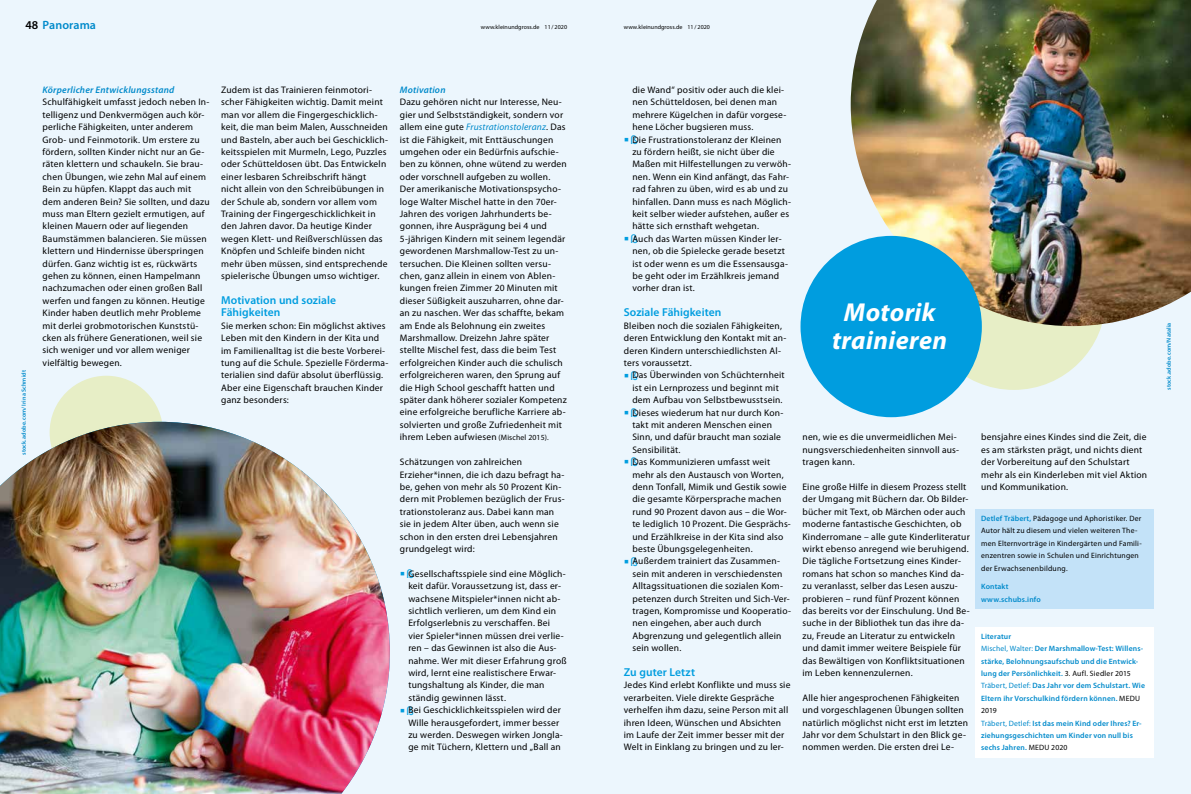
<style>
.page{position:relative;width:1191px;height:794px;background:#fff}
.page>*{position:absolute;margin:0;border:0;box-sizing:border-box;transform-origin:0 0}
.t1{font:italic 700 26px/28px "Myriad Pro";letter-spacing:.015em;color:#fff;text-align:center}
.t2{font:600 12px "Myriad Pro";letter-spacing:.005em;color:#008acb}
.t3{font:600 11.5px/12.4px "Myriad Pro";letter-spacing:.005em;color:#009ddf}
.t4{font:9.5px/12.4px "Myriad Pro";letter-spacing:.025em;color:#000}
.t5{font:italic 600 9.5px "Myriad Pro";letter-spacing:.025em;color:#008acb}
.t6{font:600 7.7px/12.4px "Myriad Pro";letter-spacing:.02em;color:#008acb}
.t7{font:7.7px/12.4px "Myriad Pro";letter-spacing:.03em;color:#000}
.t8{font:6px "Myriad Pro";letter-spacing:.01em;color:#000}
.t9{font:600 6px "Myriad Pro";letter-spacing:.02em;color:#008acb}
.s1{color:#000}
.s2{font-style:italic;color:#008acb}
.s3{font-size:7.8px}
.s4{font-weight:600;color:#008acb}
.s5{font-weight:400}
.s6{font-weight:400;color:#000}
</style>
<div class="page">
<div style="left:0;top:0;width:595px;height:794px;background:#ecf6fd"></div>
<div style="left:595px;top:0;width:596px;height:794px;background:#ecf6fd"></div>
<div style="left:921px;top:206px;width:185px;height:184px;background:#e7eec6;border-radius:50%"></div>
<div style="left:50px;top:376px;width:113px;height:113px;background:#e7eec6;border-radius:50%"></div>
<div style="left:975px;top:509px;width:179px;height:69px;background:#c3e2f8"></div>
<div style="left:975px;top:578px;width:179px;height:31px;background:#c3e2f8"></div>
<div style="left:975px;top:627px;width:179px;height:19px;background:#fff"></div>
<div style="left:975px;top:640px;width:179px;height:43px;background:#fff"></div>
<div style="left:975px;top:677px;width:179px;height:44px;background:#fff"></div>
<div style="left:975px;top:714px;width:179px;height:44px;background:#fff"></div>
<img style="left:850px;top:0;width:341px;height:326px">
<img style="left:0;top:422px;width:390px;height:372px">
<div style="left:800px;top:236px;width:181px;height:181px;background:#009ddf;border-radius:50%"></div>
<p class="t2" style="left:25px;top:18px;width:72px"><span class="s1">48</span> Panorama</p>
<p class="t8" style="left:481px;top:24px;width:88px">www.kleinundgross.de 11 / 2020</p>
<p class="t8" style="left:624px;top:24px;width:88px">www.kleinundgross.de 11 / 2020</p>
<p class="t9" style="left:20px;top:455px;width:86px;rotate:-90deg">stock.adobe.com/ Irina Schmidt</p>
<p class="t5" style="left:43px;top:85px;width:133px">Körperlicher Entwicklungsstand</p>
<p class="t4" style="left:43px;top:96px;width:169px">Schulfähigkeit umfasst jedoch neben In&shy;telligenz und Denkvermögen auch kör&shy;perliche Fähigkeiten, unter anderem Grob- und Feinmotorik. Um erstere zu fördern, sollten Kinder nicht nur an Ge&shy;räten klettern und schaukeln. Sie brau&shy;chen Übungen, wie zehn Mal auf einem Bein zu hüpfen. Klappt das auch mit dem anderen Bein? Sie sollten, und dazu muss man Eltern gezielt ermutigen, auf kleinen Mauern oder auf liegenden Baumstämmen balancieren. Sie müssen klettern und Hindernisse überspringen dürfen. Ganz wichtig ist es, rückwärts gehen zu können, einen Hampelmann nachzumachen oder einen großen Ball werfen und fangen zu können. Heutige Kinder haben deutlich mehr Probleme mit derlei grobmotorischen Kunststü&shy;cken als frühere Generationen, weil sie sich weniger und vor allem weniger vielfältig bewegen.</p>
<p class="t4" style="left:221px;top:84px;width:168px">Zudem ist das Trainieren feinmotori&shy;scher Fähigkeiten wichtig. Damit meint man vor allem die Fingergeschicklich&shy;keit, die man beim Malen, Ausschneiden und Basteln, aber auch bei Geschicklich&shy;keitsspielen mit Murmeln, Lego, Puzzles oder Schütteldosen übt. Das Entwickeln einer lesbaren Schreibschrift hängt nicht allein von den Schreibübungen in der Schule ab, sondern vor allem vom Training der Fingergeschicklichkeit in den Jahren davor. Da heutige Kinder wegen Klett- und Reißverschlüssen das Knöpfen und Schleife binden nicht mehr üben müssen, sind entsprechende spielerische Übungen umso wichtiger.</p>
<p class="t3" style="left:221px;top:294px;width:116px">Motivation und soziale<br>Fähigkeiten</p>
<p class="t4" style="left:221px;top:319px;width:169px">Sie merken schon: Ein möglichst aktives Leben mit den Kindern in der Kita und im Familienalltag ist die beste Vorberei&shy;tung auf die Schule. Spezielle Förderma&shy;terialien sind dafür absolut überflüssig.<br>Aber eine Eigenschaft brauchen Kinder ganz besonders:</p>
<p class="t5" style="left:400px;top:85px;width:47px">Motivation</p>
<p class="t4" style="left:400px;top:96px;width:168px">Dazu gehören nicht nur Interesse, Neu&shy;gier und Selbstständigkeit, sondern vor allem eine gute <span class="s2">Frustrationstoleranz</span>. Das ist die Fähigkeit, mit Enttäuschungen umgehen oder ein Bedürfnis aufschie&shy;ben zu können, ohne wütend zu werden oder vorschnell aufgeben zu wollen.<br>Der amerikanische Motivationspsycho&shy;loge Walter Mischel hatte in den 70er-Jahren des vorigen Jahrhunderts be&shy;gonnen, ihre Ausprägung bei 4 und 5-jährigen Kindern mit seinem legendär gewordenen Marshmallow-Test zu un&shy;tersuchen. Die Kleinen sollten versu&shy;chen, ganz allein in einem von Ablen&shy;kungen freien Zimmer 20 Minuten mit dieser Süßigkeit auszuharren, ohne dar&shy;an zu naschen. Wer das schaffte, bekam am Ende als Belohnung ein zweites Marshmallow. Dreizehn Jahre später stellte Mischel fest, dass die beim Test erfolgreichen Kinder auch die schulisch erfolgreicheren waren, den Sprung auf die High School geschafft hatten und später dank höherer sozialer Kompetenz eine erfolgreiche berufliche Karriere ab&shy;solvierten und große Zufriedenheit mit ihrem Leben aufwiesen <span class="s3">(Mischel 2015).</span></p>
<p class="t4" style="left:400px;top:456px;width:166px">Schätzungen von zahlreichen Erzieher*innen, die ich dazu befragt ha&shy;be, gehen von mehr als 50 Prozent Kin&shy;dern mit Problemen bezüglich der Frus&shy;trationstoleranz aus. Dabei kann man sie in jedem Alter üben, auch wenn sie schon in den ersten drei Lebensjahren grundgelegt wird:</p>
<p class="t4" style="left:408px;top:567px;width:160px">Gesellschaftsspiele sind eine Möglich&shy;keit dafür. Voraussetzung ist, dass er&shy;wachsene Mitspieler*innen nicht ab&shy;sichtlich verlieren, um dem Kind ein Erfolgserlebnis zu verschaffen. Bei vier Spieler*innen müssen drei verlie&shy;ren – das Gewinnen ist also die Aus&shy;nahme. Wer mit dieser Erfahrung groß wird, lernt eine realistischere Erwar&shy;tungshaltung als Kinder, die man ständig gewinnen lässt.<br>Bei Geschicklichkeitsspielen wird der Wille herausgefordert, immer besser zu werden. Deswegen wirken Jongla&shy;ge mit Tüchern, Klettern und „Ball an</p>
<p class="t4" style="left:632px;top:84px;width:160px">die Wand“ positiv oder auch die klei&shy;nen Schütteldosen, bei denen man mehrere Kügelchen in dafür vorgese&shy;hene Löcher bugsieren muss.<br>Die Frustrationstoleranz der Kleinen zu fördern heißt, sie nicht über die Maßen mit Hilfestellungen zu verwöh&shy;nen. Wenn ein Kind anfängt, das Fahr&shy;rad fahren zu üben, wird es ab und zu hinfallen. Dann muss es nach Möglich&shy;keit selber wieder aufstehen, außer es hätte sich ernsthaft wehgetan.<br>Auch das Warten müssen Kinder ler&shy;nen, ob die Spielecke gerade besetzt ist oder wenn es um die Essensausga&shy;be geht oder im Erzählkreis jemand vorher dran ist.</p>
<p class="t3" style="left:624px;top:306px;width:99px">Soziale Fähigkeiten</p>
<p class="t4" style="left:624px;top:319px;width:164px">Bleiben noch die sozialen Fähigkeiten, deren Entwicklung den Kontakt mit an&shy;deren Kindern unterschiedlichsten Al&shy;ters voraussetzt.</p>
<p class="t4" style="left:632px;top:369px;width:160px">Das Überwinden von Schüchternheit ist ein Lernprozess und beginnt mit dem Aufbau von Selbstbewusstsein.<br>Dieses wiederum hat nur durch Kon&shy;takt mit anderen Menschen einen Sinn, und dafür braucht man soziale Sensibilität.<br>Das Kommunizieren umfasst weit mehr als den Austausch von Worten, denn Tonfall, Mimik und Gestik sowie die gesamte Körpersprache machen rund 90 Prozent davon aus – die Wor&shy;te lediglich 10 Prozent. Die Gesprächs&shy;und Erzählkreise in der Kita sind also beste Übungsgelegenheiten.<br>Außerdem trainiert das Zusammen&shy;sein mit anderen in verschiedensten Alltagssituationen die sozialen Kom&shy;petenzen durch Streiten und Sich-Ver&shy;tragen, Kompromisse und Kooperatio&shy;nen eingehen, aber auch durch Abgrenzung und gelegentlich allein sein wollen.</p>
<p class="t3" style="left:624px;top:666px;width:73px">Zu guter Letzt</p>
<p class="t4" style="left:624px;top:679px;width:168px">Jedes Kind erlebt Konflikte und muss sie verarbeiten. Viele direkte Gespräche verhelfen ihm dazu, seine Person mit all ihren Ideen, Wünschen und Absichten im Laufe der Zeit immer besser mit der Welt in Einklang zu bringen und zu ler-</p>
<h1 class="t1" style="left:832px;top:298px;width:117px">Motorik trainieren</h1>
<p class="t4" style="left:802px;top:431px;width:158px">nen, wie es die unvermeidlichen Mei&shy;nungsverschiedenheiten sinnvoll aus&shy;tragen kann.</p>
<p class="t4" style="left:802px;top:481px;width:169px">Eine große Hilfe in diesem Prozess stellt der Umgang mit Büchern dar. Ob Bilder&shy;bücher mit Text, ob Märchen oder auch moderne fantastische Geschichten, ob Kinderromane – alle gute Kinderliteratur wirkt ebenso anregend wie beruhigend.<br>Die tägliche Fortsetzung eines Kinder&shy;romans hat schon so manches Kind da&shy;zu veranlasst, selber das Lesen auszu&shy;probieren – rund fünf Prozent können das bereits vor der Einschulung. Und Be&shy;suche in der Bibliothek tun das ihre da&shy;zu, Freude an Literatur zu entwickeln und damit immer weitere Beispiele für das Bewältigen von Konfliktsituationen im Leben kennenzulernen.</p>
<p class="t4" style="left:802px;top:691px;width:167px">Alle hier angesprochenen Fähigkeiten und vorgeschlagenen Übungen sollten natürlich möglichst nicht erst im letzten Jahr vor dem Schulstart in den Blick ge&shy;nommen werden. Die ersten drei Le-</p>
<p class="t4" style="left:981px;top:431px;width:168px">bensjahre eines Kindes sind die Zeit, die es am stärksten prägt, und nichts dient der Vorbereitung auf den Schulstart mehr als ein Kinderleben mit viel Aktion und Kommunikation.</p>
<p class="t7" style="left:981px;top:512px;width:162px"><span class="s4">Detlef Träbert,</span> Pädagoge und Aphoristiker. Der Autor hält zu diesem und vielen weiteren The&shy;men Elternvorträge in Kindergärten und Famili&shy;enzentren sowie in Schulen und Einrichtungen der Erwachsenenbildung.</p>
<p class="t6" style="left:981px;top:580px;width:61px">Kontakt www.schubs.info</p>
<p class="t6" style="left:981px;top:630px;width:165px">Literatur<br><span class="s5">Mischel, Walter:</span> Der Marshmallow-Test: Willens&shy;stärke, Belohnungsaufschub und die Entwick&shy;lung der Persönlichkeit. <span class="s6">3. Aufl. Siedler 2015<br></span><span class="s5">Träbert, Detlef:</span> Das Jahr vor dem Schulstart. Wie Eltern ihr Vorschulkind fördern können. <span class="s6">MEDU 2019<br></span><span class="s5">Träbert, Detlef:</span> Ist das mein Kind oder Ihres? Er&shy;ziehungsgeschichten um Kinder von null bis sechs Jahren. <span class="s6">MEDU 2020</span></p>
<p class="t9" style="left:1165px;top:390px;width:69px;rotate:-90deg">stock.adobe.com/Natalia</p>
</div>
